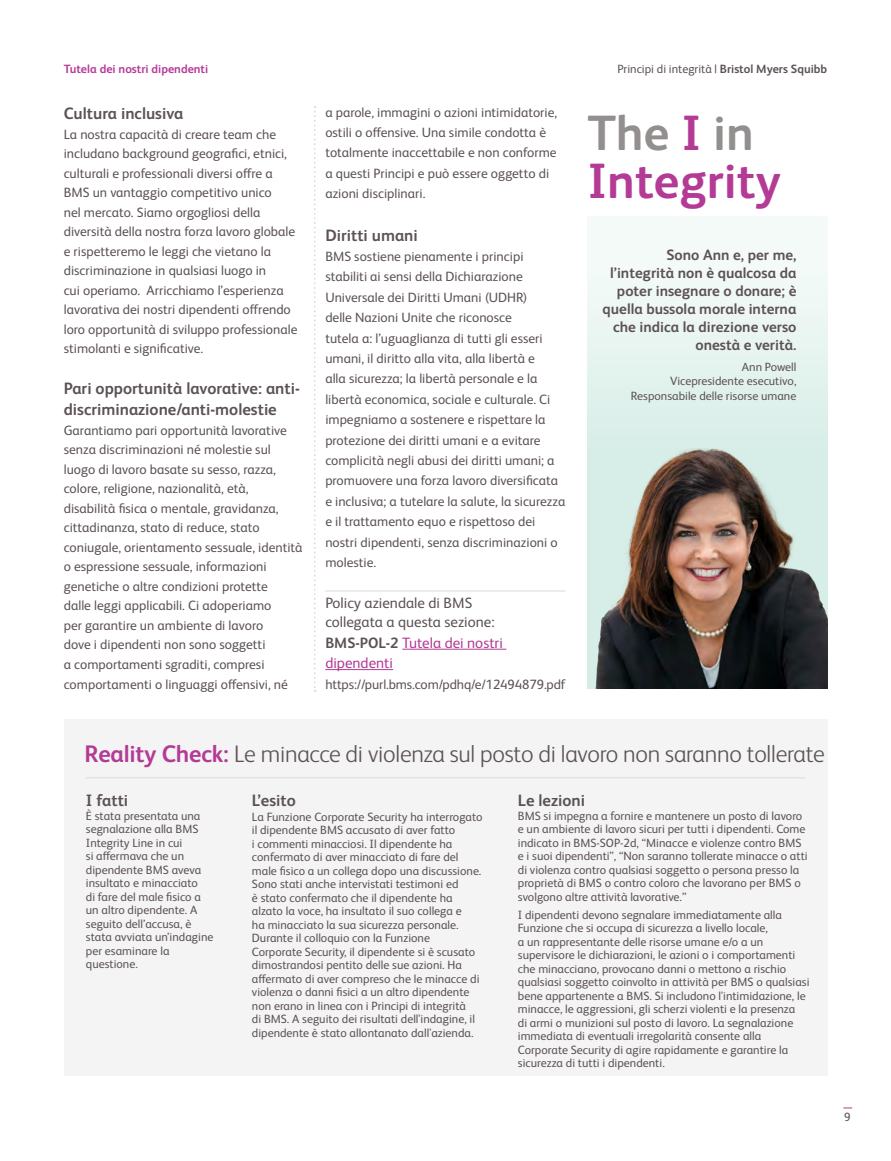
<style>
.page{position:relative;width:891px;height:1161px;background:#fff}
.page>*{position:absolute;margin:0;border:0;box-sizing:border-box;transform-origin:0 0}
.Subhead{font:700 49.65px "BMS Humanity";color:#b33b96}
.Subhead-2{font:700 49.65px "BMS Humanity";color:#938f8f}
.Subhead-3{font:300 24px "BMS Humanity";letter-spacing:-.01em;color:#5c5253}
.Subhead-4{font:700 16.5px/21px "BMS Humanity";color:#5c5253}
.Subhead-5{font:700 15px/18px "BMS Humanity";color:#5c5253;text-align:right}
.policy{font:15px/18.9px "BMS Humanity";color:#5c5253}
.Body_Text{font:15px/20.4px "BMS Humanity";color:#b33b96}
.Body_Text-2{font:13.5px/19.5px "BMS Humanity";color:#5c5253}
.Body_Text-3{font:12px/13.5px "BMS Humanity";color:#5c5253}
.Section_Title{font:700 12px "BMS Humanity";color:#b33b96}
.s1{font-weight:700;color:#5c5253}
.s2{font-weight:700}
.s3{color:#b33b96}
.s4{font-weight:700;color:#b33b96}
</style>
<div class="page">
<div style="left:64px;top:720px;width:763px;height:356px;background:#f4f4f4"></div>
<hr style="left:325px;top:591px;width:241px;height:1px;background:#e0d8dd">
<hr style="left:402px;top:649px;width:104px;height:1px;background:#b33b96">
<hr style="left:325px;top:669px;width:68px;height:1px;background:#b33b96">
<svg style="left:314px;top:106px;width:2px;height:586px"></svg>
<hr style="left:86px;top:777px;width:719px;height:1px;background:#e0d8dd">
<svg style="left:587px;top:216px;width:241px;height:232px"></svg>
<img style="left:587px;top:448px;width:241px;height:240px">
<p class="Section_Title" style="left:64px;top:60px;width:146px">Tutela dei nostri dipendenti</p>
<p class="Subhead-4" style="left:64px;top:102px;width:121px">Cultura inclusiva</p>
<p class="Body_Text-2" style="left:64px;top:123px;width:235px">La nostra capacità di creare team che includano background geografici, etnici, culturali e professionali diversi offre a BMS un vantaggio competitivo unico<br>nel mercato. Siamo orgogliosi della diversità della nostra forza lavoro globale e rispetteremo le leggi che vietano la discriminazione in qualsiasi luogo in<br>cui operiamo. Arricchiamo l’esperienza lavorativa dei nostri dipendenti offrendo loro opportunità di sviluppo professionale stimolanti e significative.</p>
<p class="Subhead-4" style="left:64px;top:377px;width:238px">Pari opportunità lavorative: anti&shy;discriminazione/anti-molestie</p>
<p class="Body_Text-2" style="left:64px;top:419px;width:240px">Garantiamo pari opportunità lavorative senza discriminazioni né molestie sul luogo di lavoro basate su sesso, razza, colore, religione, nazionalità, età, disabilità fisica o mentale, gravidanza, cittadinanza, stato di reduce, stato coniugale, orientamento sessuale, identità o espressione sessuale, informazioni genetiche o altre condizioni protette<br>dalle leggi applicabili. Ci adoperiamo<br>per garantire un ambiente di lavoro<br>dove i dipendenti non sono soggetti<br>a comportamenti sgraditi, compresi comportamenti o linguaggi offensivi, né</p>
<p class="Body_Text-2" style="left:325px;top:101px;width:233px;line-height:20.4px">a parole, immagini o azioni intimidatorie, ostili o offensive. Una simile condotta è totalmente inaccettabile e non conforme a questi Principi e può essere oggetto di azioni disciplinari.</p>
<p class="Subhead-4" style="left:325px;top:224px;width:94px">Diritti umani</p>
<p class="Body_Text-2" style="left:325px;top:245px;width:242px;line-height:20.4px">BMS sostiene pienamente i principi stabiliti ai sensi della Dichiarazione Universale dei Diritti Umani (UDHR)<br>delle Nazioni Unite che riconosce<br>tutela a: l’uguaglianza di tutti gli esseri umani, il diritto alla vita, alla libertà e<br>alla sicurezza; la libertà personale e la libertà economica, sociale e culturale. Ci impegniamo a sostenere e rispettare la protezione dei diritti umani e a evitare complicità negli abusi dei diritti umani; a promuovere una forza lavoro diversificata e inclusiva; a tutelare la salute, la sicurezza e il trattamento equo e rispettoso dei nostri dipendenti, senza discriminazioni o molestie.</p>
<p class="policy" style="left:325px;top:593px;width:171px">Policy aziendale di BMS collegata a questa sezione:</p>
<p class="Body_Text" style="left:325px;top:631px;width:179px"><span class="s1">BMS-POL-2</span> Tutela dei nostri dipendenti</p>
<p class="Body_Text-2" style="left:325px;top:673px;width:242px">https://purl.bms.com/pdhq/e/12494879.pdf</p>
<p class="Body_Text-3" style="left:617px;top:61px;width:211px">Principi di integrità | <span class="s2">Bristol Myers Squibb</span></p>
<p class="Subhead-2" style="left:587px;top:98px;width:168px">The <span class="s3">I</span> in</p>
<p class="Subhead" style="left:587px;top:146px;width:195px">Integrity</p>
<p class="Subhead-5" style="left:603px;top:245px;width:195px">Sono Ann e, per me, l’integrità non è qualcosa da poter insegnare o donare; è quella bussola morale interna che indica la direzione verso onestà e verità.</p>
<p class="Body_Text-3" style="left:631px;top:359px;width:167px;line-height:14.4px;text-align:right">Ann Powell<br>Vicepresidente esecutivo,<br>Responsabile delle risorse umane</p>
<p class="Subhead-3" style="left:85px;top:737px;width:742px"><span class="s4">Reality Check:</span> Le minacce di violenza sul posto di lavoro non saranno tollerate</p>
<p class="Subhead-4" style="left:86px;top:789px;width:44px">I fatti</p>
<p class="Body_Text-3" style="left:86px;top:808px;width:129px">È stata presentata una segnalazione alla BMS<br>Integrity Line in cui<br>si affermava che un dipendente BMS aveva insultato e minacciato<br>di fare del male fisico a un altro dipendente. A seguito dell’accusa, è stata avviata un’indagine per esaminare la questione.</p>
<p class="Subhead-4" style="left:518px;top:789px;width:69px">Le lezioni</p>
<p class="Body_Text-3" style="left:518px;top:808px;width:291px">BMS si impegna a fornire e mantenere un posto di lavoro e un ambiente di lavoro sicuri per tutti i dipendenti. Come indicato in BMS-SOP-2d, “Minacce e violenze contro BMS e i suoi dipendenti”, “Non saranno tollerate minacce o atti di violenza contro qualsiasi soggetto o persona presso la proprietà di BMS o contro coloro che lavorano per BMS o svolgono altre attività lavorative.”</p>
<p class="Body_Text-3" style="left:518px;top:907px;width:293px">I dipendenti devono segnalare immediatamente alla Funzione che si occupa di sicurezza a livello locale,<br>a un rappresentante delle risorse umane e/o a un supervisore le dichiarazioni, le azioni o i comportamenti che minacciano, provocano danni o mettono a rischio qualsiasi soggetto coinvolto in attività per BMS o qualsiasi bene appartenente a BMS. Si includono l'intimidazione, le minacce, le aggressioni, gli scherzi violenti e la presenza<br>di armi o munizioni sul posto di lavoro. La segnalazione immediata di eventuali irregolarità consente alla Corporate Security di agire rapidamente e garantire la sicurezza di tutti i dipendenti.</p>
<p class="Subhead-4" style="left:252px;top:789px;width:45px">L’esito</p>
<p class="Body_Text-3" style="left:252px;top:809px;width:232px">La Funzione Corporate Security ha interrogato il dipendente BMS accusato di aver fatto<br>i commenti minacciosi. Il dipendente ha confermato di aver minacciato di fare del male fisico a un collega dopo una discussione.<br>Sono stati anche intervistati testimoni ed<br>è stato confermato che il dipendente ha alzato la voce, ha insultato il suo collega e<br>ha minacciato la sua sicurezza personale.<br>Durante il colloquio con la Funzione Corporate Security, il dipendente si è scusato dimostrandosi pentito delle sue azioni. Ha affermato di aver compreso che le minacce di violenza o danni fisici a un altro dipendente non erano in linea con i Principi di integrità<br>di BMS. A seguito dei risultati dell'indagine, il dipendente è stato allontanato dall'azienda.</p>
<p class="Body_Text-3" style="left:844px;top:1110px;width:8px">9</p>
</div>
